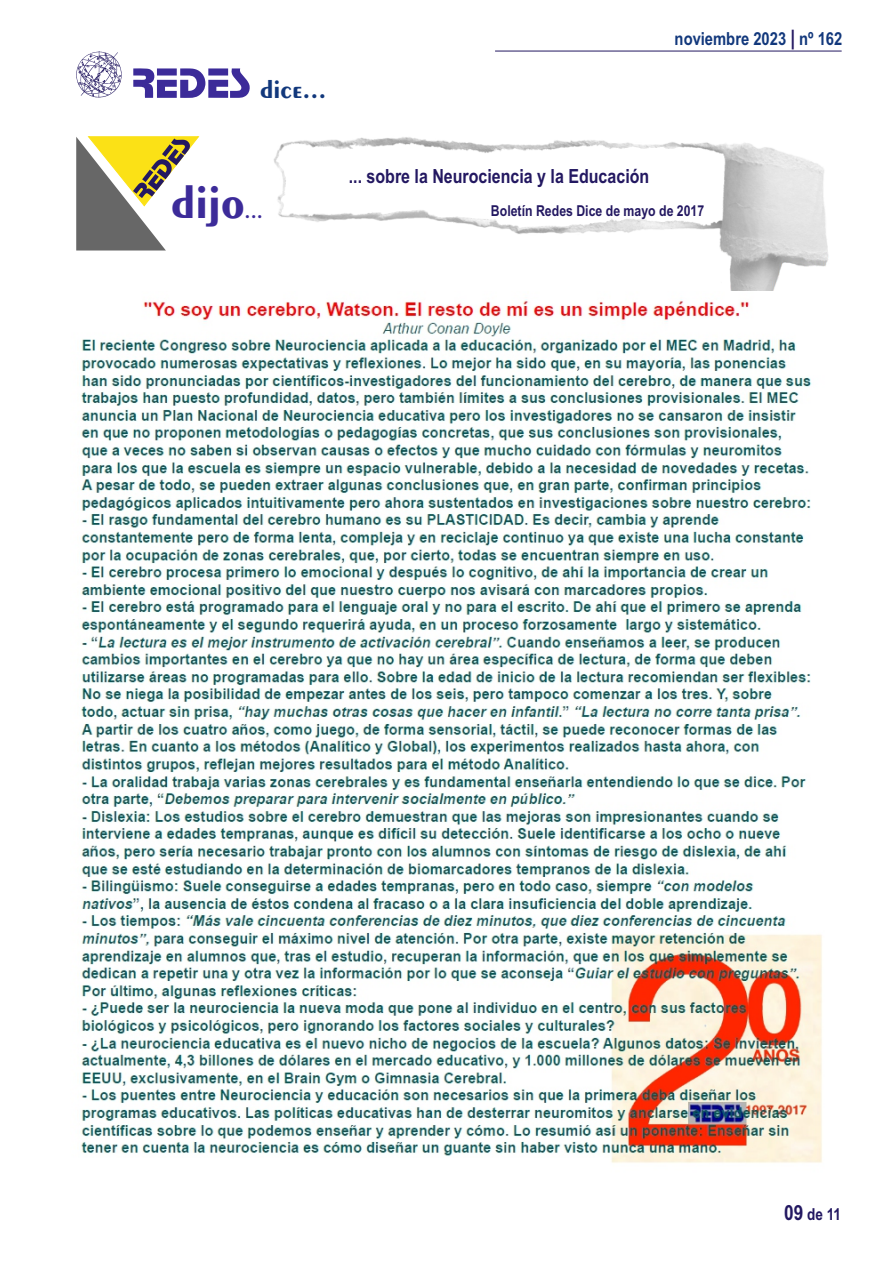
<style>
.page{position:relative;width:893px;height:1263px;background:#fff}
.page>*{position:absolute;margin:0;border:0;box-sizing:border-box;transform-origin:0 0}
.t1{font:700 46.95px "Exotic 350 BT";color:#3c2b99}
.t2{font:700 25.8px "Exotic 350 BT";color:#12387c}
.t3{font:700 19.5px "Arial Narrow";color:#231861}
.t4{font:700 19.5px "Exotic 350 BT";color:#3c2b99}
.t5{font:700 18px "Arial Narrow";color:#12387c}
.t6{font:700 16.5px "Arial Narrow";color:#231861}
.t7{font:700 15px "Arial Narrow";color:#231861}
.s1{font-size:21px;color:#231861}
.s2{font-size:21px}
</style>
<div class="page">
<img style="left:274px;top:137px;width:555px;height:154px">
<hr style="left:495px;top:51px;width:347px;height:1px;background:#231861">
<svg style="left:76px;top:136px;width:123px;height:114px"></svg>
<svg style="left:133px;top:68px;width:117px;height:30px"></svg>
<svg style="left:76px;top:51px;width:46px;height:47px"></svg>
<img style="left:81px;top:299px;width:741px;height:864px">
<h2 class="t2" style="left:260px;top:78px;width:68px">dice...</h2>
<p class="t5" style="left:675px;top:32px;width:169px">noviembre 2023 <span class="s1">|</span> nº 162</p>
<p class="t3" style="left:349px;top:168px;width:302px">... sobre la Neurociencia y la Educación</p>
<h1 class="t1" style="left:171px;top:182px;width:75px">dijo</h1>
<p class="t4" style="left:245px;top:203px;width:20px">...</p>
<p class="t7" style="left:491px;top:205px;width:215px">Boletín Redes Dice de mayo de 2017</p>
<p class="t6" style="left:784px;top:1208px;width:58px"><span class="s2">09</span> de 11</p>
</div>
